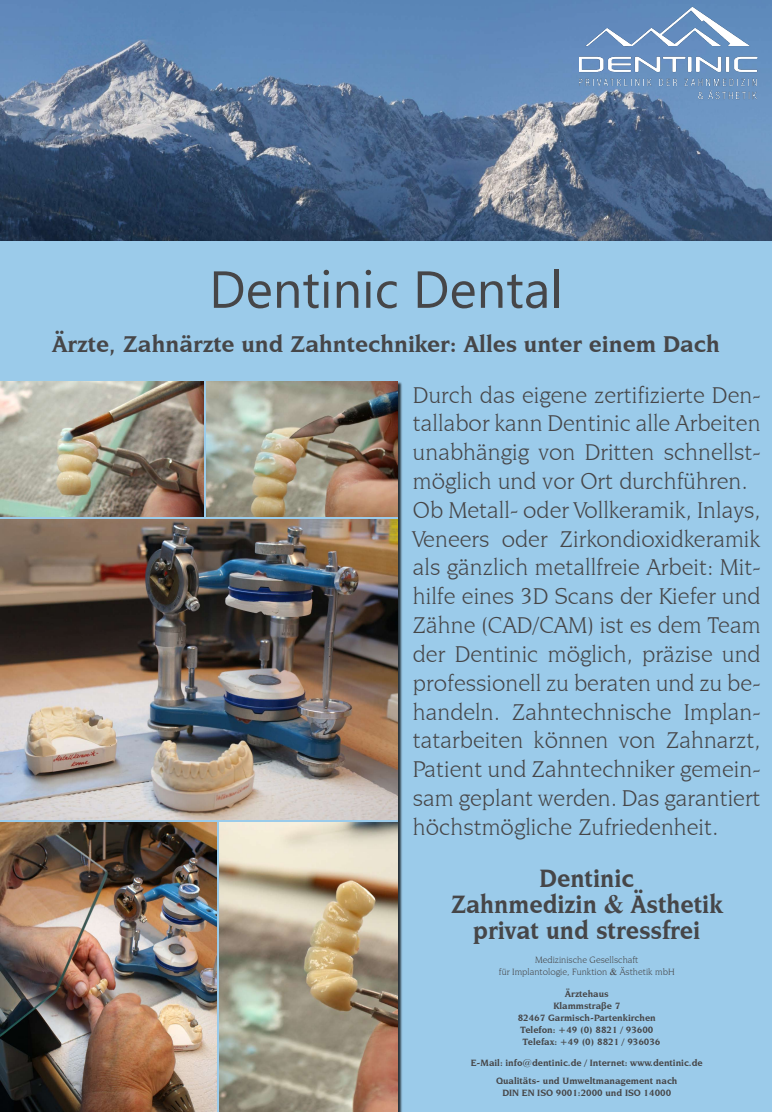
<style>
.page{position:relative;width:772px;height:1112px;background:#fff}
.page>*{position:absolute;margin:0;border:0;box-sizing:border-box;transform-origin:0 0}
.t1{font:52px "Segoe UI";color:#464648}
.t2{font:700 26.4px/26px "Novarese IT Cby BT";color:#464648;text-align:center;scale:.93 1}
.t3{font:24px/28.8px "Novarese IT Cby BT";color:#464648}
.t4{font:700 24px "Novarese IT Cby BT";color:#464648}
.t5{font:700 9.6px/12px "Novarese IT Cby BT";color:#464648;text-align:center}
.t6{font:9.6px/12px "Novarese IT Cby BT";color:#464648;text-align:center}
.s1{font-family:"Times New Roman"}
</style>
<div class="page">
<div style="left:0;top:0;width:771px;height:1111px;background:#9bcbea"></div>
<img style="left:0;top:0;width:771px;height:240px">
<img style="left:578px;top:2px;width:179px;height:98px">
<img style="left:0;top:381px;width:203px;height:135px">
<img style="left:206px;top:381px;width:191px;height:135px">
<img style="left:0;top:519px;width:397px;height:300px">
<img style="left:219px;top:822px;width:178px;height:289px">
<img style="left:0;top:822px;width:216px;height:289px">
<h1 class="t1" style="left:209px;top:253px;width:355px">Dentinic Dental</h1>
<p class="t4" style="left:52px;top:329px;width:669px">Ärzte, Zahnärzte und Zahntechniker: Alles unter einem Dach</p>
<p class="t3" style="left:412px;top:380px;width:349px">Durch das eigene zertifizierte Den&shy;tallabor kann Dentinic alle Arbeiten unabhängig von Dritten schnellst&shy;möglich und vor Ort durchführen.<br>Ob Metall- oder Vollkeramik, Inlays, Veneers oder Zirkondioxidkeramik als gänzlich metallfreie Arbeit: Mit&shy;hilfe eines 3D Scans der Kiefer und Zähne (CAD/CAM) ist es dem Team der Dentinic möglich, präzise und professionell zu beraten und zu be&shy;handeln. Zahntechnische Implan&shy;tatarbeiten können von Zahnarzt, Patient und Zahntechniker gemein&shy;sam geplant werden. Das garantiert höchstmögliche Zufriedenheit.</p>
<p class="t2" style="left:450px;top:864px;width:294px">Dentinic<br>Zahnmedizin <span class="s1">&amp;</span> Ästhetik privat und stressfrei</p>
<p class="t6" style="left:498px;top:953px;width:177px">Medizinische Gesellschaft<br>für Implantologie, Funktion <span class="s1">&amp;</span> Ästhetik mbH</p>
<p class="t5" style="left:517px;top:986px;width:144px">Ärztehaus<br>Klammstraße 7<br>82467 Garmisch-Partenkirchen<br>Telefon: +49 (0) 8821 / 93600<br>Telefax: +49 (0) 8821 / 936036</p>
<p class="t5" style="left:470px;top:1053px;width:233px;line-height:17.6px">E-Mail: info@dentinic.de / Internet: www.dentinic.de<br>Qualitäts- und Umweltmanagement nach</p>
<p class="t5" style="left:502px;top:1086px;width:170px">DIN EN ISO 9001:2000 und ISO 14000</p>
</div>
